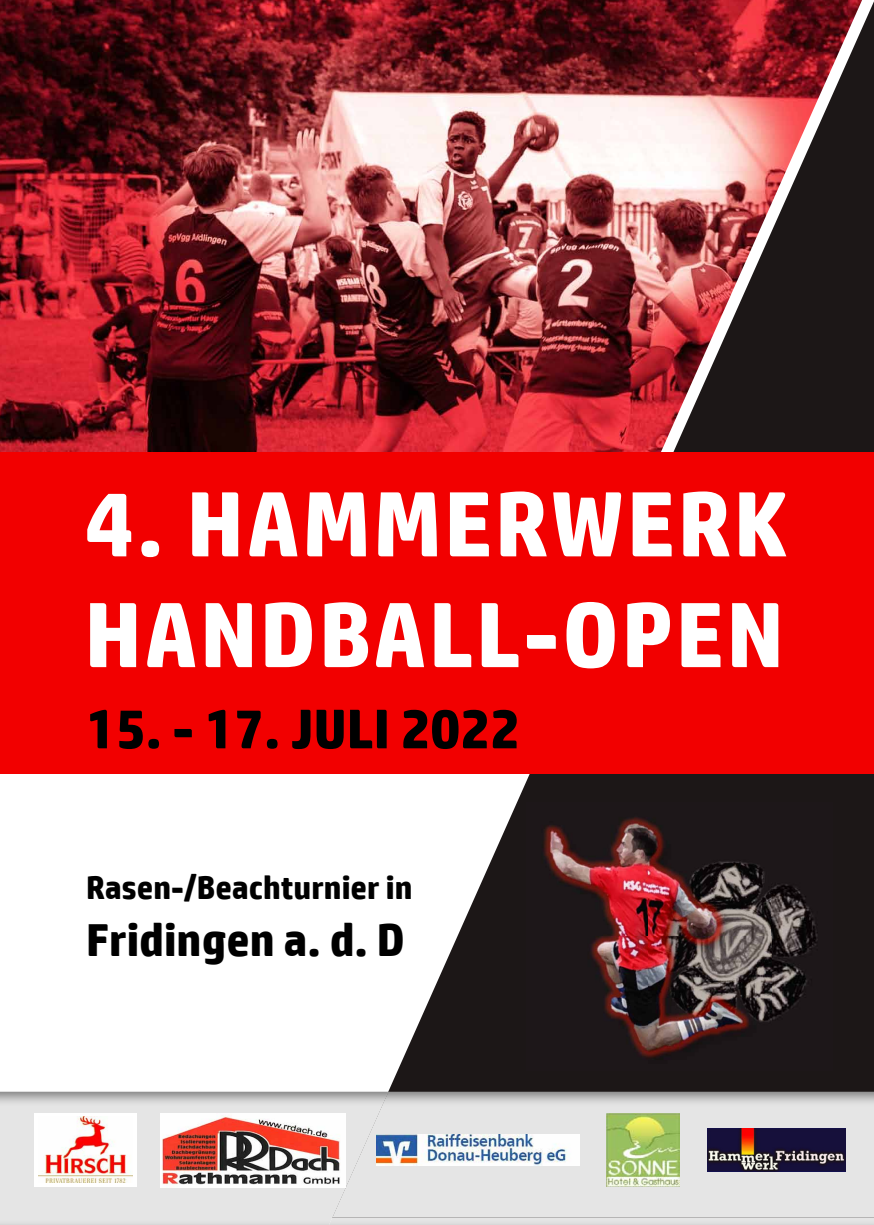
<style>
.page{position:relative;width:874px;height:1225px;background:#fff}
.page>*{position:absolute;margin:0;border:0;box-sizing:border-box;transform-origin:0 0}
.t1{font:700 92.2px/110.8px "HP Simplified";letter-spacing:.03em;color:#fff}
.t2{font:700 55.6px "HP Simplified";color:#000}
.t3{font:700 46.2px "HP Simplified";color:#000}
.t4{font:700 32.8px "HP Simplified";color:#000}
</style>
<div class="page">
<div style="left:230px;top:738px;width:643px;height:479px;background:#1c1717"></div>
<img style="left:616px;top:817px;width:202px;height:241px">
<img style="left:0;top:0;width:873px;height:452px">
<svg style="left:0;top:773px;width:616px;height:318px;fill:#fff"></svg>
<div style="left:0;top:452px;width:873px;height:321px;background:#f20000"></div>
<img style="left:388px;top:1091px;width:485px;height:126px">
<img style="left:0;top:1091px;width:388px;height:134px">
<img style="left:706px;top:1128px;width:139px;height:43px">
<div style="left:34px;top:1113px;width:102px;height:73px;background:#fff"></div>
<img style="left:38px;top:1116px;width:94px;height:67px">
<img style="left:606px;top:1113px;width:73px;height:73px">
<img style="left:161px;top:1113px;width:184px;height:74px">
<img style="left:376px;top:1134px;width:202px;height:31px">
<p class="t1" style="left:85px;top:468px;width:703px">4. HAMMERWERK<br>HANDBALL-OPEN</p>
<p class="t2" style="left:86px;top:696px;width:435px">15. - 17. JULI 2022</p>
<p class="t4" style="left:86px;top:868px;width:328px">Rasen-/Beachturnier in</p>
<p class="t3" style="left:86px;top:913px;width:320px">Fridingen a. d. D</p>
</div>
